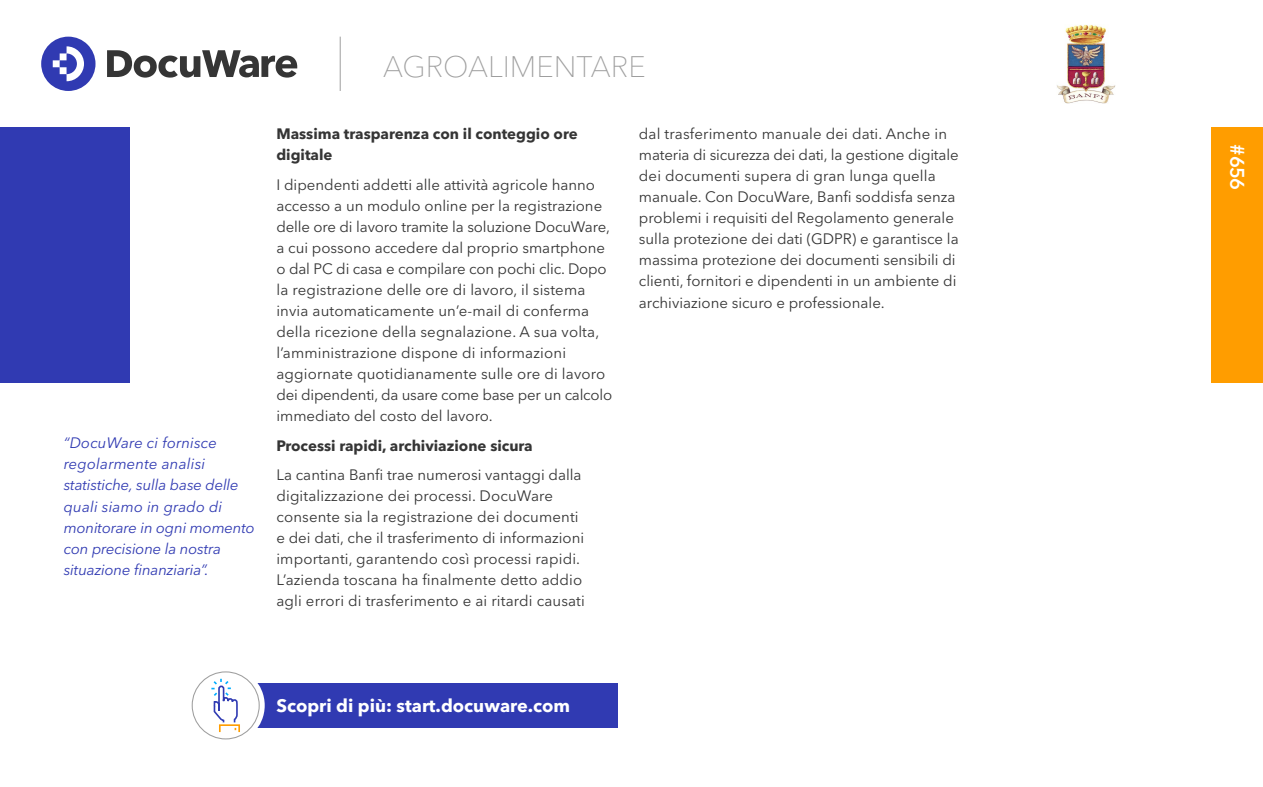
<style>
.page{position:relative;width:1263px;height:787px;background:#fff}
.page>*{position:absolute;margin:0;border:0;box-sizing:border-box;transform-origin:0 0}
.t1{font:100 29.4px "Avenir Next LT Pro";color:#9e9e9e}
.t2{font:600 19.5px "Avenir Next LT Pro";color:#fff}
.t3{font:700 18px "Avenir Next LT Pro";color:#fff}
.t4{font:15px/21px "Avenir Next LT Pro";color:#353535}
.t5{font:italic 15px/21px "Avenir Next LT Pro";letter-spacing:-.01em;color:#303ab2}
.t6{font:700 15px "Avenir Next LT Pro";color:#353535}
</style>
<div class="page">
<svg style="left:41px;top:37px;width:55px;height:54px"></svg>
<svg style="left:107px;top:50px;width:190px;height:28px"></svg>
<hr style="left:340px;top:37px;width:1px;height:54px;background:#9e9e9e">
<div style="left:1212px;top:128px;width:51px;height:255px;background:#ff9d00"></div>
<div style="left:0;top:128px;width:130px;height:255px;background:#303ab2"></div>
<div style="left:255px;top:683px;width:363px;height:44px;background:#303ab2"></div>
<div style="left:187px;top:666px;width:78px;height:78px;background:#fff;border-radius:50%"></div>
<div style="left:192px;top:671px;width:68px;height:68px;border:1px solid #9e9e9e;border-radius:50%"></div>
<svg style="left:211px;top:678px;width:29px;height:55px"></svg>
<img style="left:1057px;top:25px;width:59px;height:78px">
<p class="t5" style="left:64px;top:433px;width:193px">“DocuWare ci fornisce regolarmente analisi statistiche, sulla base delle quali siamo in grado di monitorare in ogni momento con precisione la nostra situazione finanziaria”.</p>
<h1 class="t1" style="left:383px;top:49px;width:264px">AGROALIMENTARE</h1>
<p class="t6" style="left:276px;top:125px;width:303px">Massima trasparenza con il conteggio ore</p>
<p class="t6" style="left:276px;top:146px;width:58px">digitale</p>
<p class="t4" style="left:276px;top:174px;width:337px">I dipendenti addetti alle attività agricole hanno accesso a un modulo online per la registrazione delle ore di lavoro tramite la soluzione DocuWare, a cui possono accedere dal proprio smartphone o dal PC di casa e compilare con pochi clic. Dopo la registrazione delle ore di lavoro, il sistema invia automaticamente un’e-mail di conferma della ricezione della segnalazione. A sua volta, l’amministrazione dispone di informazioni aggiornate quotidianamente sulle ore di lavoro dei dipendenti, da usare come base per un calcolo immediato del costo del lavoro.</p>
<p class="t6" style="left:276px;top:436px;width:258px">Processi rapidi, archiviazione sicura</p>
<p class="t4" style="left:276px;top:464px;width:310px">La cantina Banfi trae numerosi vantaggi dalla digitalizzazione dei processi. DocuWare consente sia la registrazione dei documenti e dei dati, che il trasferimento di informazioni importanti, garantendo così processi rapidi.<br>L’azienda toscana ha finalmente detto addio agli errori di trasferimento e ai ritardi causati</p>
<p class="t4" style="left:639px;top:124px;width:321px">dal trasferimento manuale dei dati. Anche in materia di sicurezza dei dati, la gestione digitale dei documenti supera di gran lunga quella manuale. Con DocuWare, Banfi soddisfa senza problemi i requisiti del Regolamento generale sulla protezione dei dati (GDPR) e garantisce la massima protezione dei documenti sensibili di clienti, fornitori e dipendenti in un ambiente di archiviazione sicuro e professionale.</p>
<p class="t3" style="left:276px;top:694px;width:295px">Scopri di più: start.docuware.com</p>
<h2 class="t2" style="left:1249px;top:144px;width:47px;rotate:90deg">#656</h2>
</div>
